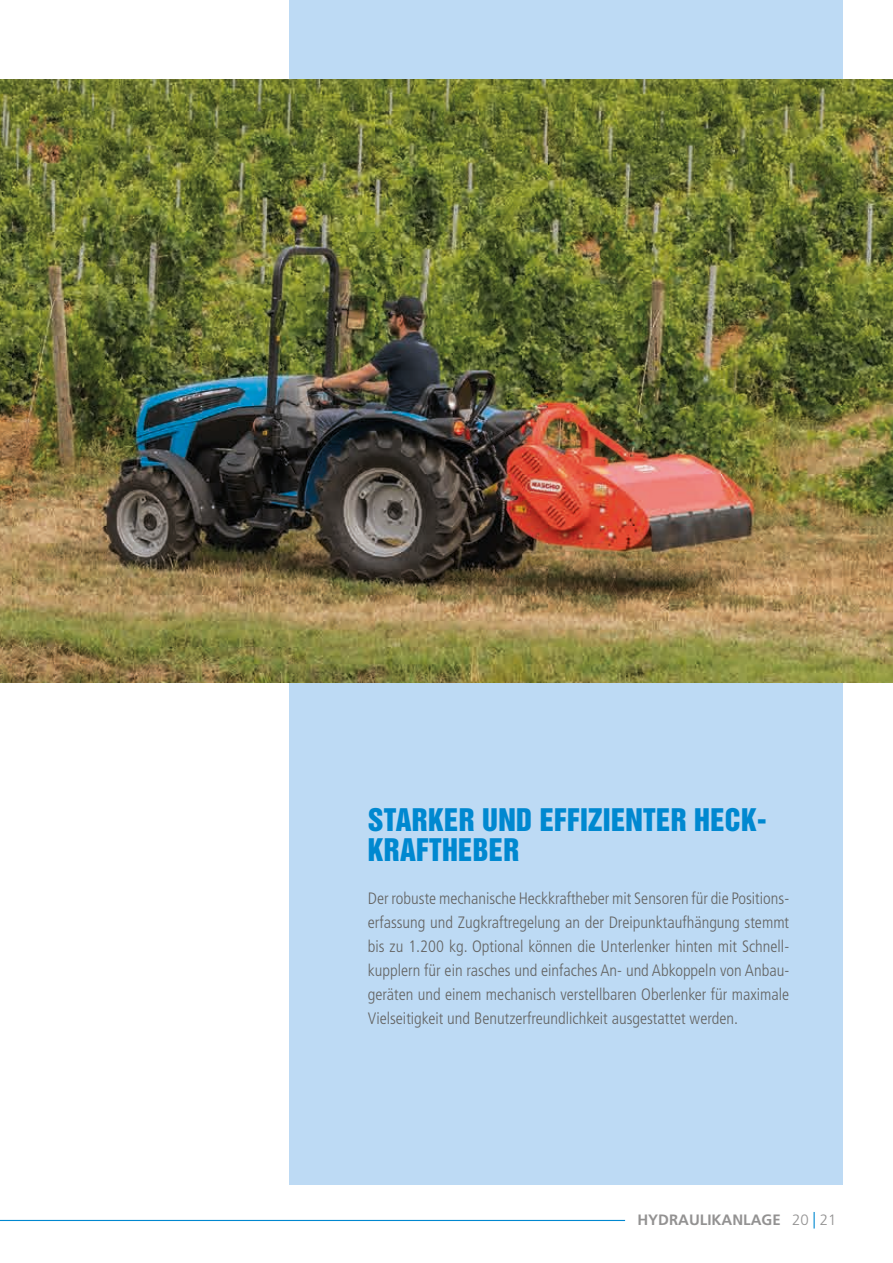
<style>
.page{position:relative;width:893px;height:1263px;background:#fff}
.page>*{position:absolute;margin:0;border:0;box-sizing:border-box;transform-origin:0 0}
.t1{font:28.5px/30px "Helvetica Inserat";letter-spacing:.01em;color:#0088d0}
.t2{font:300 condensed 16.5px/24px "Frutiger LT Std";color:#646463;text-align:justify}
.t3{font:700 15px "Frutiger LT Std";color:#939292}
.s1{font-weight:300}
</style>
<div class="page">
<div style="left:289px;top:0;width:553px;height:1184px;background:#bddaf4"></div>
<hr style="left:0;top:1220px;width:625px;height:1px;background:#0088d0">
<svg style="left:813px;top:1212px;width:2px;height:16px"></svg>
<img style="left:21px;top:79px;width:872px;height:603px">
<img style="left:0;top:79px;width:21px;height:604px">
<h1 class="t1" style="left:368px;top:805px;width:400px">STARKER UND EFFIZIENTER HECK-<br>KRAFTHEBER</h1>
<p class="t2" style="left:368px;top:886px;width:423px">Der robuste mechanische Heckkraftheber mit Sensoren für die Positions&shy;erfassung und Zugkraftregelung an der Dreipunktaufhängung stemmt bis zu 1.200 kg. Optional können die Unterlenker hinten mit Schnell&shy;kupplern für ein rasches und einfaches An- und Abkoppeln von Anbau&shy;geräten und einem mechanisch verstellbaren Oberlenker für maximale Vielseitigkeit und Benutzerfreundlichkeit ausgestattet werden.</p>
<p class="t3" style="left:637px;top:1211px;width:200px">HYDRAULIKANLAGE <span class="s1">20 21</span></p>
</div>
